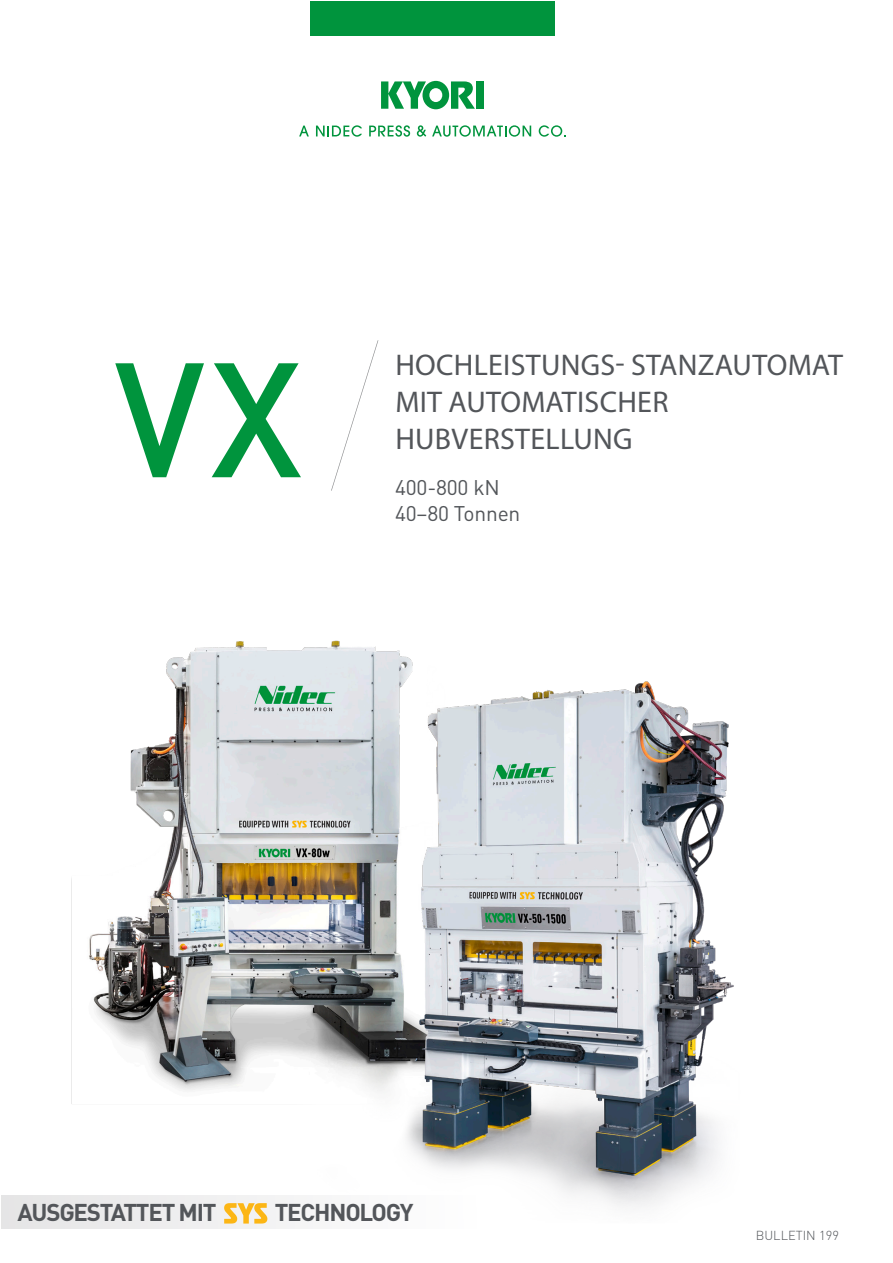
<style>
.page{position:relative;width:893px;height:1263px;background:#fff}
.page>*{position:absolute;margin:0;border:0;box-sizing:border-box;transform-origin:0 0}
.t1{font:500 160.05px "DINOT";color:#00943d}
.t2{font:30px/37.3px "Myriad Pro";letter-spacing:.01em;color:#53565a}
.t3{font:700 24px "DINOT";letter-spacing:-.05em;color:#53565a}
.t4{font:21px/25.8px "DINOT";letter-spacing:-.01em;color:#53565a}
.t5{font:300 12.9px "DINOT";color:#53565a}
</style>
<div class="page">
<img style="left:71px;top:640px;width:663px;height:567px">
<div style="left:310px;top:2px;width:245px;height:34px;background:#00943d"></div>
<svg style="left:331px;top:340px;width:47px;height:151px"></svg>
<div style="left:476px;top:81px;width:7px;height:28px;background:#00943d"></div>
<svg style="left:381px;top:81px;width:94px;height:28px"></svg>
<svg style="left:299px;top:126px;width:10px;height:10px"></svg>
<svg style="left:316px;top:125px;width:46px;height:12px"></svg>
<svg style="left:369px;top:125px;width:41px;height:12px"></svg>
<svg style="left:417px;top:125px;width:9px;height:12px"></svg>
<svg style="left:432px;top:125px;width:99px;height:12px"></svg>
<svg style="left:539px;top:125px;width:26px;height:12px"></svg>
<div style="left:1px;top:1195px;width:478px;height:34px;background:#f1f1f2"></div>
<svg style="left:224px;top:1203px;width:43px;height:20px"></svg>
<p class="t1" style="left:115px;top:311px;width:190px">VX</p>
<p class="t2" style="left:395px;top:345px;width:449px">HOCHLEISTUNGS- STANZAUTOMAT<br>MIT AUTOMATISCHER<br>HUBVERSTELLUNG</p>
<p class="t4" style="left:395px;top:474px;width:127px">400-800 kN<br>40–80 Tonnen</p>
<p class="t3" style="left:17px;top:1196px;width:201px">AUSGESTATTET MIT</p>
<p class="t3" style="left:275px;top:1196px;width:140px">TECHNOLOGY</p>
<p class="t5" style="left:756px;top:1227px;width:85px">BULLETIN 199</p>
</div>
